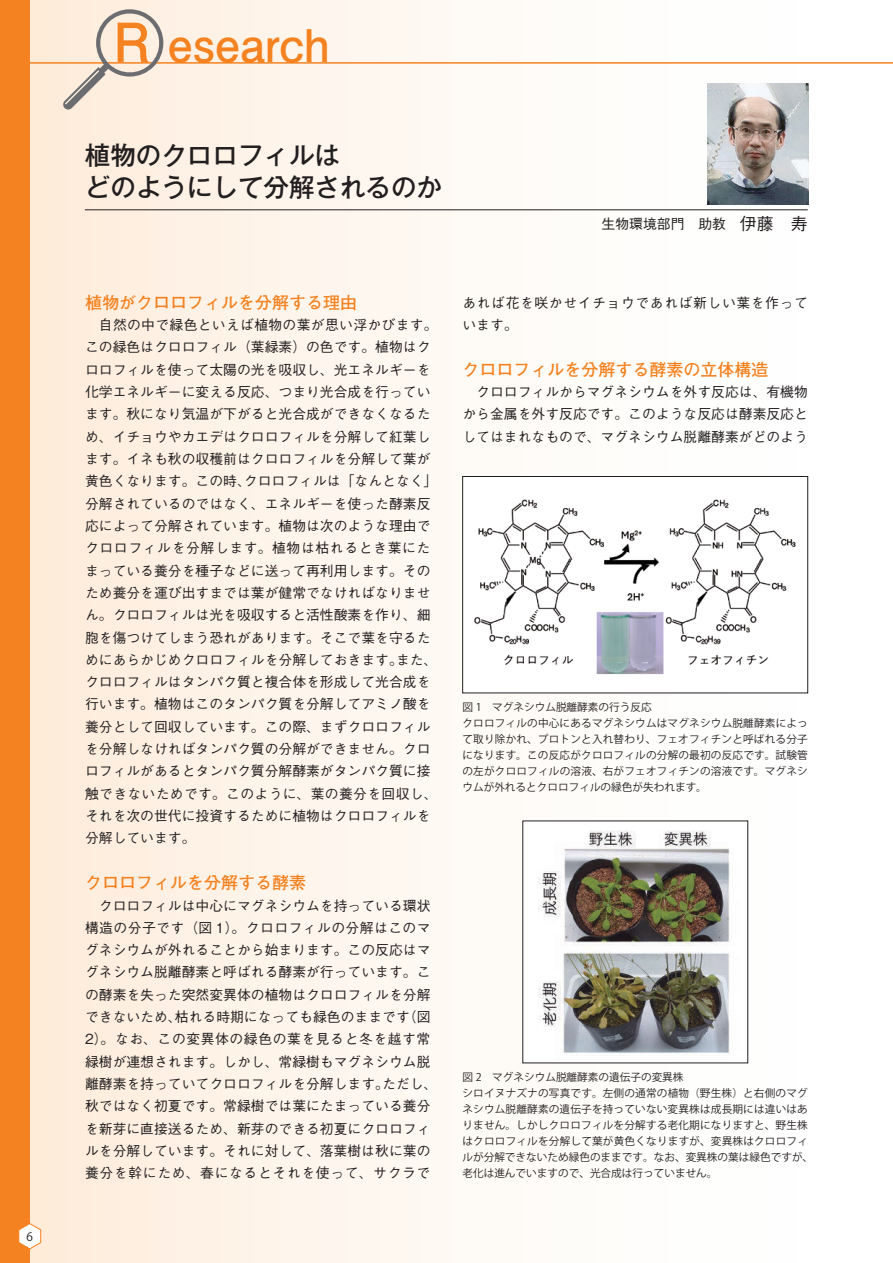
<style>
.page{position:relative;width:893px;height:1263px;background:#fff}
.page>*{position:absolute;margin:0;border:0;box-sizing:border-box;transform-origin:0 0}
.t1{font:700 45px "Futo Go B101 Pro";color:#f58220}
.t2{font:500 25.5px/32px "Gothic MB101 Pro";color:#231f20}
.t3{font:700 16.95px "Futo Go B101 Pro";color:#f58220}
.t4{font:500 13.8px/22.4px "Gothic BBB Pro";color:#231f20}
.t5{font:500 13.8px/22.4px "Gothic BBB Pro";letter-spacing:.045em;color:#231f20}
.t6{font:11.7px "Koz Go Pr 6 N";color:#231f20}
.t7{font:10.65px/15.9px "Koz Go Pro";letter-spacing:.015em;color:#231f20}
.s1{font-size:54px}
.s2{font-size:16.95px}
</style>
<div class="page">
<div style="left:0;top:0;width:893px;height:1263px;background:linear-gradient(to right,#feeddd,#feffff)"></div>
<hr style="left:0;top:62px;width:893px;height:2px;background:#f58220">
<hr style="left:85px;top:209px;width:723px;height:1px;background:#231f20">
<svg style="left:63px;top:9px;width:100px;height:101px;background:#eadbce"></svg>
<img style="left:707px;top:84px;width:101px;height:120px">
<div style="left:463px;top:476px;width:345px;height:217px;background:#fff"></div>
<img style="left:474px;top:499px;width:322px;height:176px">
<div style="left:462px;top:476px;width:346px;height:217px;border:1px solid #231f20"></div>
<div style="left:523px;top:821px;width:225px;height:242px;background:#fff"></div>
<img style="left:538px;top:830px;width:192px;height:226px">
<div style="left:0;top:0;width:30px;height:1263px;background:#f58220"></div>
<svg style="left:18px;top:1222px;width:24px;height:28px"></svg>
<p class="t6" style="left:27px;top:1230px;width:8px">6</p>
<h1 class="t1" style="left:113px;top:9px;width:218px"><span class="s1">R</span> esearch</h1>
<h2 class="t2" style="left:85px;top:136px;width:359px">植物のクロロフィルは<br>どのようにして分解されるのか</h2>
<p class="t4" style="left:602px;top:211px;width:208px">生物環境部門　助教　<span class="s2">伊藤　寿</span></p>
<p class="t3" style="left:85px;top:289px;width:274px">植物がクロロフィルを分解する理由</p>
<p class="t4" style="left:85px;top:312px;width:354px;text-indent:14px">自然の中で緑色といえば植物の葉が思い浮かびます。この緑色はクロロフィル（葉緑素）の色です。植物はクロロフィルを使って太陽の光を吸収し、光エネルギーを化学エネルギーに変える反応、つまり光合成を行っています。秋になり気温が下がると光合成ができなくなるため、イチョウやカエデはクロロフィルを分解して紅葉します。イネも秋の収穫前はクロロフィルを分解して葉が黄色くなります。この時、クロロフィルは「なんとなく」分解されているのではなく、エネルギーを使った酵素反応によって分解されています。植物は次のような理由でクロロフィルを分解します。植物は枯れるとき葉にたまっている養分を種子などに送って再利用します。そのため養分を運び出すまでは葉が健常でなければなりません。クロロフィルは光を吸収すると活性酸素を作り、細胞を傷つけてしまう恐れがあります。そこで葉を守るためにあらかじめクロロフィルを分解しておきます。また、クロロフィルはタンパク質と複合体を形成して光合成を行います。植物はこのタンパク質を分解してアミノ酸を養分として回収しています。この際、まずクロロフィルを分解しなければタンパク質の分解ができません。クロロフィルがあるとタンパク質分解酵素がタンパク質に接触できないためです。このように、葉の養分を回収し、それを次の世代に投資するために植物はクロロフィルを分解しています。</p>
<p class="t3" style="left:85px;top:869px;width:223px">クロロフィルを分解する酵素</p>
<p class="t4" style="left:85px;top:892px;width:354px;text-align:center">クロロフィルは中心にマグネシウムを持っている環状<br>構造の分子です（図 1）。クロロフィルの分解はこのマグネシウムが外れることから始まります。この反応はマグネシウム脱離酵素と呼ばれる酵素が行っています。この酵素を失った突然変異体の植物はクロロフィルを分解できないため、枯れる時期になっても緑色のままです（図<br>2）。なお、この変異体の緑色の葉を見ると冬を越す常緑樹が連想されます。しかし、常緑樹もマグネシウム脱離酵素を持っていてクロロフィルを分解します。ただし、秋ではなく初夏です。常緑樹では葉にたまっている養分を新芽に直接送るため、新芽のできる初夏にクロロフィルを分解しています。それに対して、落葉樹は秋に葉の養分を幹にため、春になるとそれを使って、サクラで</p>
<p class="t5" style="left:462px;top:290px;width:347px">あれば花を咲かせイチョウであれば新しい葉を作っています。</p>
<p class="t3" style="left:462px;top:356px;width:308px">クロロフィルを分解する酵素の立体構造</p>
<p class="t4" style="left:462px;top:379px;width:347px;text-align:justify;text-indent:14px">クロロフィルからマグネシウムを外す反応は、有機物から金属を外す反応です。このような反応は酵素反応としてはまれなもので、マグネシウム脱離酵素がどのよう</p>
<p class="t7" style="left:462px;top:699px;width:347px">図 1　マグネシウム脱離酵素の行う反応<br>クロロフィルの中心にあるマグネシウムはマグネシウム脱離酵素によって取り除かれ、プロトンと入れ替わり、フェオフィチンと呼ばれる分子になります。この反応がクロロフィルの分解の最初の反応です。試験管の左がクロロフィルの溶液、右がフェオフィチンの溶液です。マグネシウムが外れるとクロロフィルの緑色が失われます。</p>
<p class="t7" style="left:462px;top:1069px;width:352px">図 2　マグネシウム脱離酵素の遺伝子の変異株<br>シロイヌナズナの写真です。左側の通常の植物（野生株）と右側のマグネシウム脱離酵素の遺伝子を持っていない変異株は成長期には違いはありません。しかしクロロフィルを分解する老化期になりますと、野生株はクロロフィルを分解して葉が黄色くなりますが、変異株はクロロフィルが分解できないため緑色のままです。なお、変異株の葉は緑色ですが、老化は進んでいますので、光合成は行っていません。</p>
</div>
